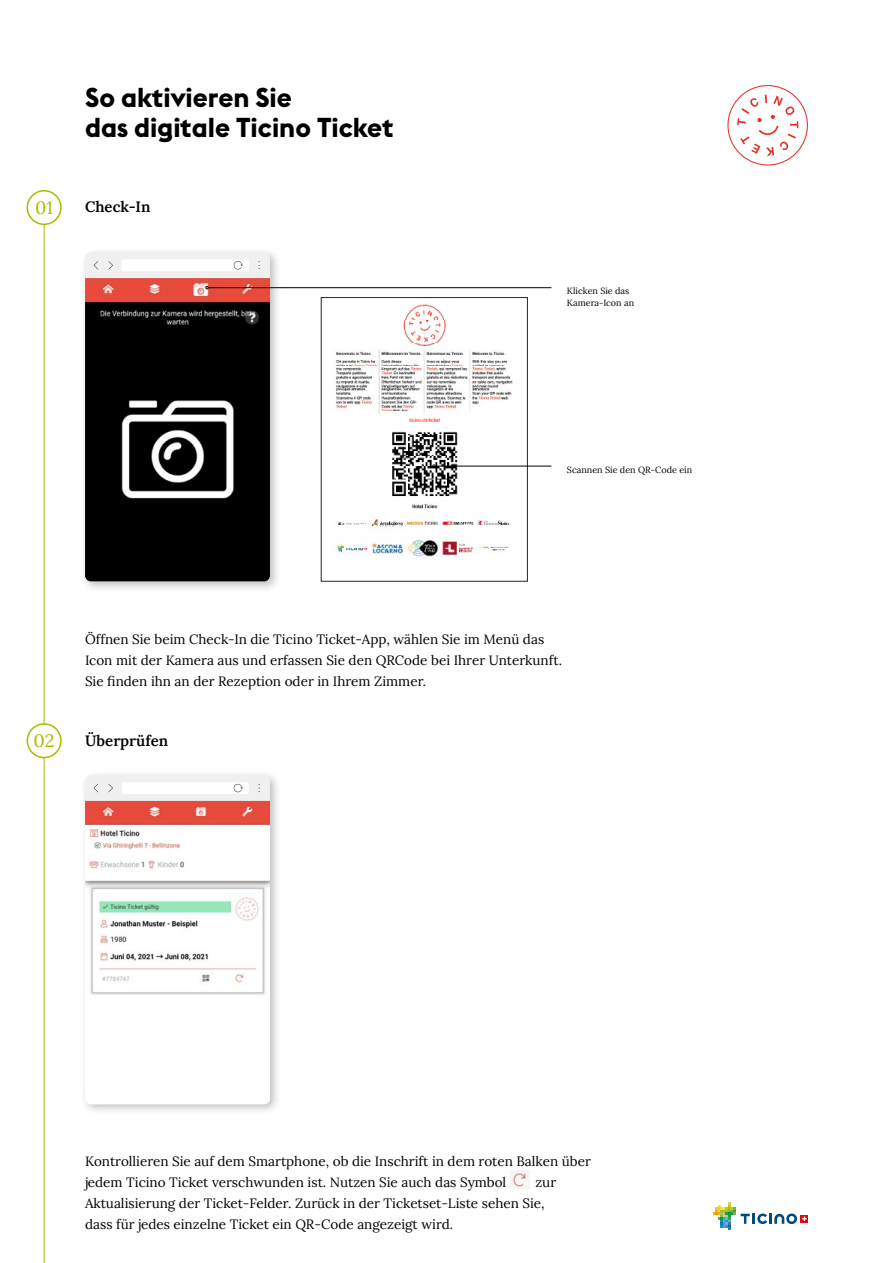
<style>
.page{position:relative;width:893px;height:1263px;background:#fff}
.page>*{position:absolute;margin:0;border:0;box-sizing:border-box;transform-origin:0 0}
.t1{font:700 27px/30px "Euclid Flex";color:#000}
.t2{font:18px "Lora";color:#a3bf00}
.t3{font:600 15px "Lora";color:#000}
.t4{font:13.5px/21px "Lora";color:#000}
.t5{font:9px/12px "Lora";color:#000}
</style>
<div class="page">
<svg style="left:727px;top:85px;width:81px;height:81px"></svg>
<div style="left:801px;top:1215px;width:7px;height:7px;background:#e30613"></div>
<svg style="left:713px;top:1202px;width:94px;height:28px"></svg>
<hr style="left:44px;top:214px;width:1px;height:1049px;background:#a3bf00">
<img style="left:510px;top:1170px;width:20px;height:19px">
<div style="left:27px;top:191px;width:34px;height:33px;background:#fff;border-radius:50%"></div>
<div style="left:27px;top:190px;width:35px;height:35px;border:2px solid #a3bf00;border-radius:50%"></div>
<div style="left:27px;top:724px;width:34px;height:33px;background:#fff;border-radius:50%"></div>
<div style="left:27px;top:723px;width:35px;height:35px;border:2px solid #a3bf00;border-radius:50%"></div>
<img style="left:327px;top:304px;width:194px;height:253px">
<div style="left:321px;top:297px;width:207px;height:284px;border:1px solid #282827"></div>
<div style="left:79px;top:247px;width:203px;height:345px;background:#000;opacity:.25"></div>
<img style="left:85px;top:278px;width:185px;height:303px">
<svg style="left:85px;top:252px;width:185px;height:26px"></svg>
<div style="left:79px;top:769px;width:203px;height:346px;background:#000;opacity:.25"></div>
<img style="left:85px;top:801px;width:185px;height:303px">
<svg style="left:85px;top:775px;width:185px;height:26px"></svg>
<hr style="left:435px;top:466px;width:116px;height:1px;background:#000">
<hr style="left:208px;top:287px;width:343px;height:1px;background:#000">
<h2 class="t2" style="left:35px;top:194px;width:20px">01</h2>
<h1 class="t1" style="left:85px;top:82px;width:310px">So aktivieren Sie<br>das digitale Ticino Ticket</h1>
<p class="t3" style="left:85px;top:195px;width:67px">Check-In</p>
<p class="t5" style="left:567px;top:284px;width:69px">Klicken Sie das<br>Kamera-Icon an</p>
<p class="t5" style="left:567px;top:463px;width:127px">Scannen Sie den QR-Code ein</p>
<h2 class="t2" style="left:34px;top:727px;width:23px">02</h2>
<p class="t4" style="left:85px;top:627px;width:479px">Öffnen Sie beim Check-In die Ticino Ticket-App, wählen Sie im Menü das<br>Icon mit der Kamera aus und erfassen Sie den QRCode bei Ihrer Unterkunft.<br>Sie finden ihn an der Rezeption oder in Ihrem Zimmer.</p>
<p class="t3" style="left:85px;top:729px;width:85px">Überprüfen</p>
<p class="t4" style="left:85px;top:1150px;width:507px">Kontrollieren Sie auf dem Smartphone, ob die Inschrift in dem roten Balken über jedem Ticino Ticket verschwunden ist. Nutzen Sie auch das Symbol</p>
<p class="t4" style="left:85px;top:1171px;width:473px;text-indent:450px">zur<br>Aktualisierung der Ticket-Felder. Zurück in der Ticketset-Liste sehen Sie, dass für jedes einzelne Ticket ein QR-Code angezeigt wird.</p>
</div>
